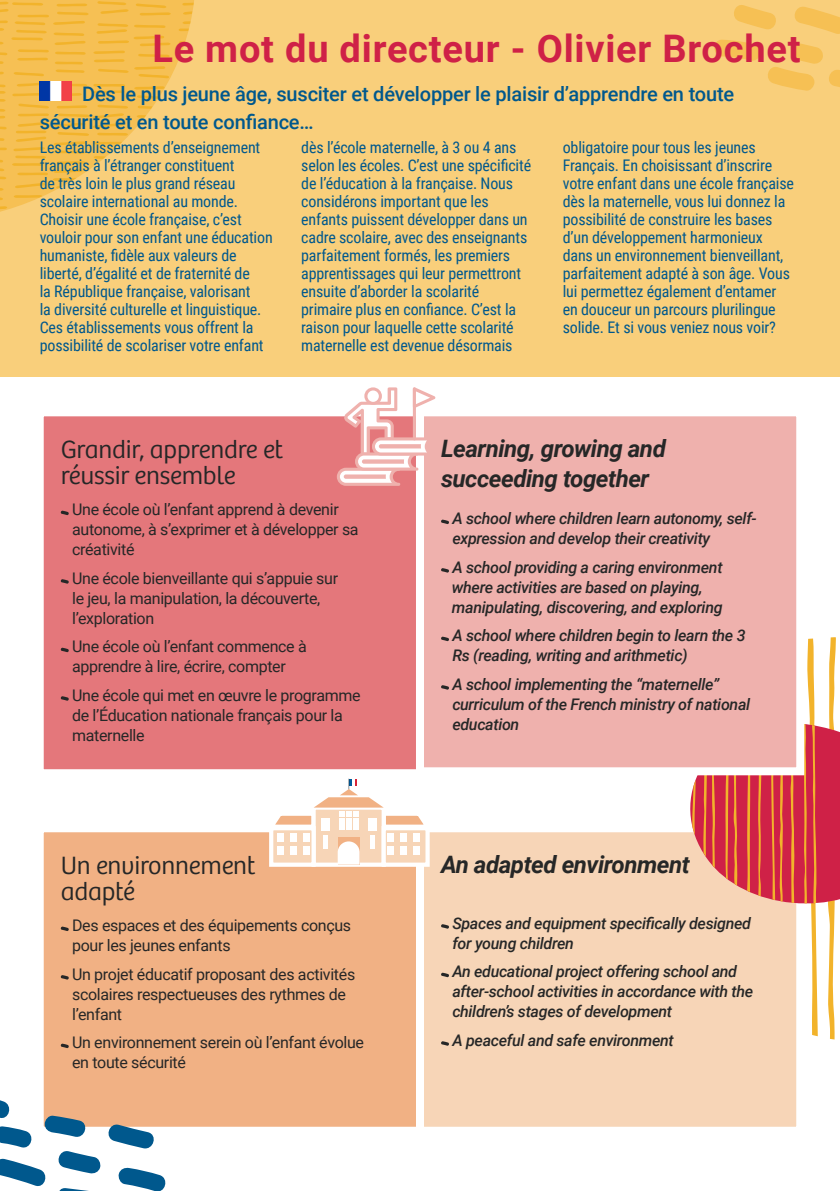
<style>
.page{position:relative;width:840px;height:1191px;background:#fff}
.page>*{position:absolute;margin:0;border:0;box-sizing:border-box;transform-origin:0 0}
.t1{font:700 38px "Roboto";letter-spacing:.02em;color:#cf2147}
.t2{font:300 26px/26px "Bree";letter-spacing:-.01em;color:#262727}
.t3{font:italic 700 24px/30px "Roboto";letter-spacing:-.02em;color:#262727}
.t4{font:500 20px/28px "Roboto";letter-spacing:-.01em;color:#00588d}
.t5{font:16px/18px "Roboto Condensed";letter-spacing:-.01em;color:#00588d}
.t6{font:italic 500 16px/20px "Roboto";letter-spacing:-.02em;color:#262727}
.t7{font:16px/20px "Roboto";letter-spacing:-.02em;color:#262727}
</style>
<div class="page">
<div style="left:40px;top:828px;width:380px;height:302px;background:#f1b184"></div>
<svg style="left:60px;top:926px;width:9px;height:5px"></svg>
<svg style="left:60px;top:975px;width:9px;height:5px"></svg>
<svg style="left:60px;top:1043px;width:9px;height:5px"></svg>
<div style="left:36px;top:824px;width:388px;height:310px;border:8px solid #fff"></div>
<div style="left:420px;top:828px;width:379px;height:302px;background:#f7d5b7"></div>
<svg style="left:441px;top:924px;width:8px;height:5px"></svg>
<svg style="left:441px;top:972px;width:8px;height:5px"></svg>
<svg style="left:441px;top:1041px;width:8px;height:5px"></svg>
<div style="left:416px;top:824px;width:387px;height:310px;border:8px solid #fff"></div>
<div style="left:0;top:0;width:839px;height:376px;background:#f9cf7b"></div>
<svg style="left:0;top:0;width:194px;height:212px;fill:#f6c054"></svg>
<div style="left:40px;top:412px;width:380px;height:361px;background:#e4777b"></div>
<svg style="left:60px;top:510px;width:9px;height:5px"></svg>
<svg style="left:60px;top:579px;width:9px;height:5px"></svg>
<svg style="left:60px;top:647px;width:9px;height:5px"></svg>
<svg style="left:60px;top:696px;width:9px;height:5px"></svg>
<div style="left:36px;top:408px;width:388px;height:369px;border:8px solid #fff"></div>
<svg style="left:662px;top:637px;width:177px;height:406px"></svg>
<svg style="left:0;top:1090px;width:170px;height:101px"></svg>
<svg style="left:714px;top:5px;width:125px;height:86px"></svg>
<div style="left:420px;top:412px;width:379px;height:359px;background:#efb1ad"></div>
<svg style="left:441px;top:519px;width:8px;height:5px"></svg>
<svg style="left:441px;top:568px;width:8px;height:5px"></svg>
<svg style="left:441px;top:636px;width:8px;height:5px"></svg>
<svg style="left:441px;top:685px;width:8px;height:5px"></svg>
<div style="left:416px;top:408px;width:387px;height:367px;border:8px solid #fff"></div>
<img style="left:40px;top:82px;width:32px;height:19px">
<svg style="left:336px;top:387px;width:99px;height:99px"></svg>
<div style="left:311px;top:805px;width:74px;height:61px;background:#f7d5b7;border:4px solid #fff"></div>
<div style="left:269px;top:826px;width:46px;height:40px;background:#f7d5b7;border:4px solid #fff"></div>
<div style="left:381px;top:826px;width:48px;height:40px;background:#f7d5b7;border:4px solid #fff"></div>
<div style="left:337px;top:837px;width:22px;height:27px;background:#f1b184"></div>
<svg style="left:337px;top:841px;width:22px;height:23px"></svg>
<hr style="left:323px;top:835px;width:4px;height:13px;background:#fff">
<hr style="left:370px;top:835px;width:4px;height:13px;background:#fff">
<div style="left:277px;top:833px;width:7px;height:9px;background:#fff"></div>
<div style="left:290px;top:833px;width:6px;height:9px;background:#fff"></div>
<div style="left:303px;top:833px;width:6px;height:9px;background:#fff"></div>
<div style="left:277px;top:846px;width:7px;height:9px;background:#fff"></div>
<div style="left:290px;top:846px;width:6px;height:9px;background:#fff"></div>
<div style="left:303px;top:846px;width:6px;height:9px;background:#fff"></div>
<div style="left:413px;top:833px;width:6px;height:9px;background:#fff"></div>
<div style="left:400px;top:833px;width:6px;height:9px;background:#fff"></div>
<div style="left:387px;top:833px;width:7px;height:9px;background:#fff"></div>
<div style="left:413px;top:846px;width:6px;height:9px;background:#fff"></div>
<div style="left:400px;top:846px;width:6px;height:9px;background:#fff"></div>
<div style="left:387px;top:846px;width:7px;height:9px;background:#fff"></div>
<svg style="left:263px;top:778px;width:172px;height:53px"></svg>
<h1 class="t1" style="left:152px;top:26px;width:649px">Le mot du directeur - Olivier Brochet</h1>
<p class="t4" style="left:40px;top:80px;width:695px;text-indent:42px">Dès le plus jeune âge, susciter et développer le plaisir d’apprendre en toute sécurité et en toute confiance…</p>
<p class="t5" style="left:40px;top:138px;width:234px">Les établissements d’enseignement français à l’étranger constituent<br>de très loin le plus grand réseau scolaire international au monde.<br>Choisir une école française, c’est vouloir pour son enfant une éducation humaniste, fidèle aux valeurs de liberté, d’égalité et de fraternité de<br>la République française, valorisant<br>la diversité culturelle et linguistique.<br>Ces établissements vous offrent la possibilité de scolariser votre enfant</p>
<p class="t5" style="left:301px;top:138px;width:231px">dès l’école maternelle, à 3 ou 4 ans selon les écoles. C’est une spécificité de l’éducation à la française. Nous considérons important que les enfants puissent développer dans un cadre scolaire, avec des enseignants parfaitement formés, les premiers apprentissages qui leur permettront ensuite d’aborder la scolarité primaire plus en confiance. C’est la raison pour laquelle cette scolarité maternelle est devenue désormais</p>
<p class="t5" style="left:562px;top:138px;width:233px">obligatoire pour tous les jeunes Français. En choisissant d’inscrire votre enfant dans une école française dès la maternelle, vous lui donnez la possibilité de construire les bases d’un développement harmonieux dans un environnement bienveillant, parfaitement adapté à son âge. Vous lui permettez également d’entamer en douceur un parcours plurilingue solide. Et si vous veniez nous voir?</p>
<h2 class="t2" style="left:61px;top:436px;width:224px">Grandir, apprendre et réussir ensemble</h2>
<p class="t7" style="left:72px;top:499px;width:288px">Une école où l’enfant apprend à devenir autonome, à s’exprimer et à développer sa créativité</p>
<p class="t7" style="left:72px;top:568px;width:267px">Une école bienveillante qui s’appuie sur le jeu, la manipulation, la découverte, l’exploration</p>
<p class="t7" style="left:72px;top:636px;width:236px">Une école où l’enfant commence à apprendre à lire, écrire, compter</p>
<p class="t7" style="left:72px;top:685px;width:290px">Une école qui met en œuvre le programme de l’Éducation nationale français pour la maternelle</p>
<h2 class="t2" style="left:61px;top:852px;width:196px">Un environnement adapté</h2>
<p class="t7" style="left:72px;top:915px;width:280px">Des espaces et des équipements conçus pour les jeunes enfants</p>
<p class="t7" style="left:72px;top:964px;width:284px">Un projet éducatif proposant des activités scolaires respectueuses des rythmes de l’enfant</p>
<p class="t7" style="left:72px;top:1032px;width:293px">Un environnement serein où l’enfant évolue en toute sécurité</p>
<h3 class="t3" style="left:441px;top:434px;width:226px">Learning, growing and succeeding together</h3>
<p class="t6" style="left:452px;top:508px;width:306px">A school where children learn autonomy, self&shy;expression and develop their creativity</p>
<p class="t6" style="left:451px;top:557px;width:272px">A school providing a caring environment where activities are based on playing, manipulating, discovering, and exploring</p>
<p class="t6" style="left:452px;top:625px;width:294px">A school where children begin to learn the 3<br>Rs (reading, writing and arithmetic)</p>
<p class="t6" style="left:452px;top:674px;width:299px">A school implementing the “maternelle” curriculum of the French ministry of national education</p>
<h3 class="t3" style="left:441px;top:849px;width:250px">An adapted environment</h3>
<p class="t6" style="left:452px;top:913px;width:300px">Spaces and equipment specifically designed for young children</p>
<p class="t6" style="left:452px;top:961px;width:302px">An educational project offering school and after-school activities in accordance with the children’s stages of development</p>
<p class="t6" style="left:452px;top:1030px;width:223px">A peaceful and safe environment</p>
</div>
